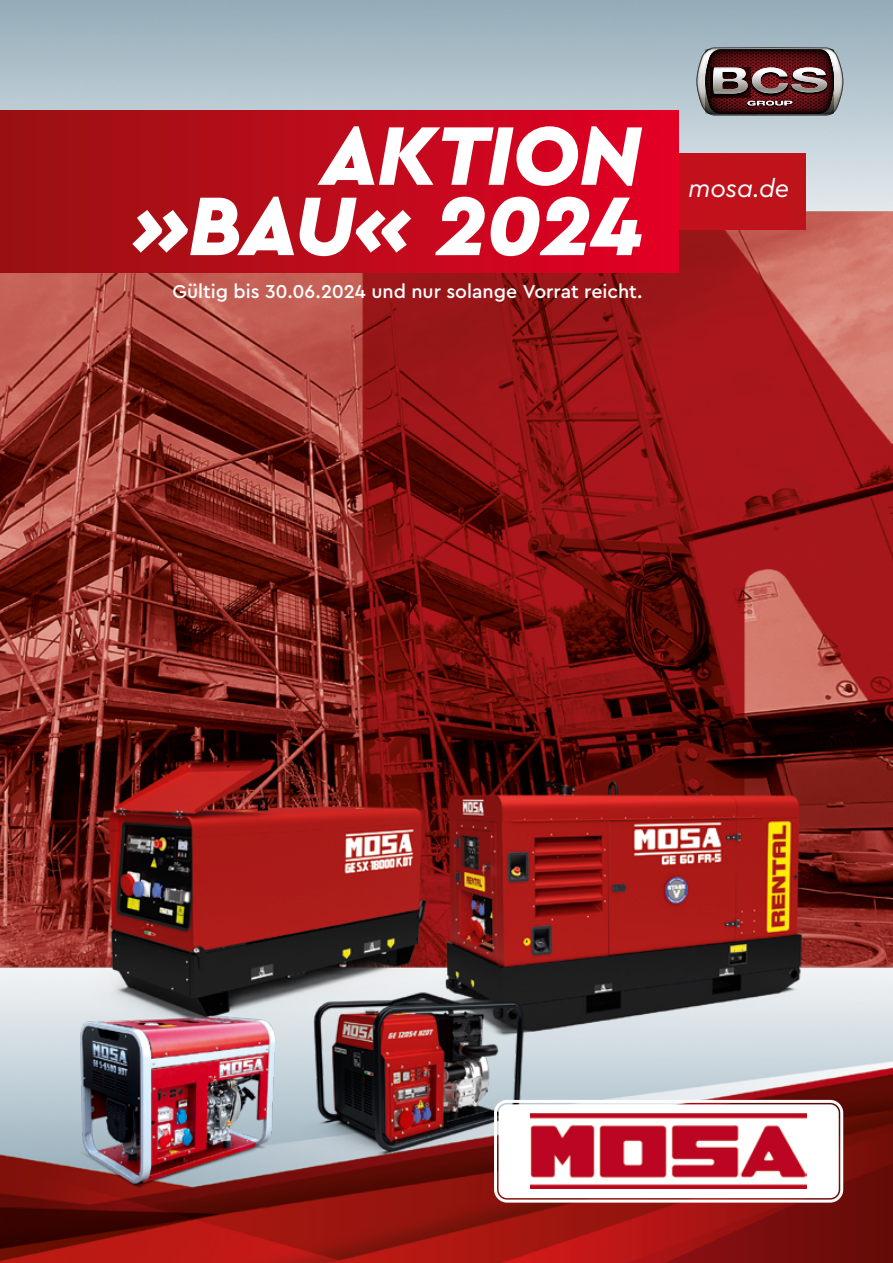
<style>
.page{position:relative;width:893px;height:1263px;background:#fff}
.page>*{position:absolute;margin:0;border:0;box-sizing:border-box;transform-origin:0 0}
.t1{font:italic 900 87px/70.3px "Cera Pro";letter-spacing:-.02em;color:#fff;text-align:right}
.t2{font:italic 25.5px "Cera Pro";letter-spacing:-.01em;color:#fff}
.t3{font:500 19.5px "Cera Pro";color:#fff}
</style>
<div class="page">
<img style="left:0;top:0;width:893px;height:104px">
<svg style="left:695px;top:48px;width:149px;height:56px;background:#715052"></svg>
<img style="left:0;top:104px;width:893px;height:1159px">
<div style="left:83px;top:153px;width:723px;height:77px;background:#c0121b"></div>
<div style="left:0;top:111px;width:678px;height:161px;background:linear-gradient(to right,#991311,#e30025)"></div>
<div style="left:499px;top:1104px;width:340px;height:94px;background:#fff;border-radius:9px"></div>
<div style="left:494px;top:1100px;width:349px;height:102px;border:3px solid #fff;border-radius:12px"></div>
<div style="left:500px;top:1106px;width:337px;height:90px;border:3px solid #fff;border-radius:6px"></div>
<img style="left:530px;top:1113px;width:277px;height:76px">
<h1 class="t1" style="left:132px;top:117px;width:512px">AKTION »BAU« 2024</h1>
<p class="t3" style="left:172px;top:279px;width:472px">Gültig bis 30.06.2024 und nur solange Vorrat reicht.</p>
<h2 class="t2" style="left:688px;top:171px;width:103px">mosa.de</h2>
</div>
